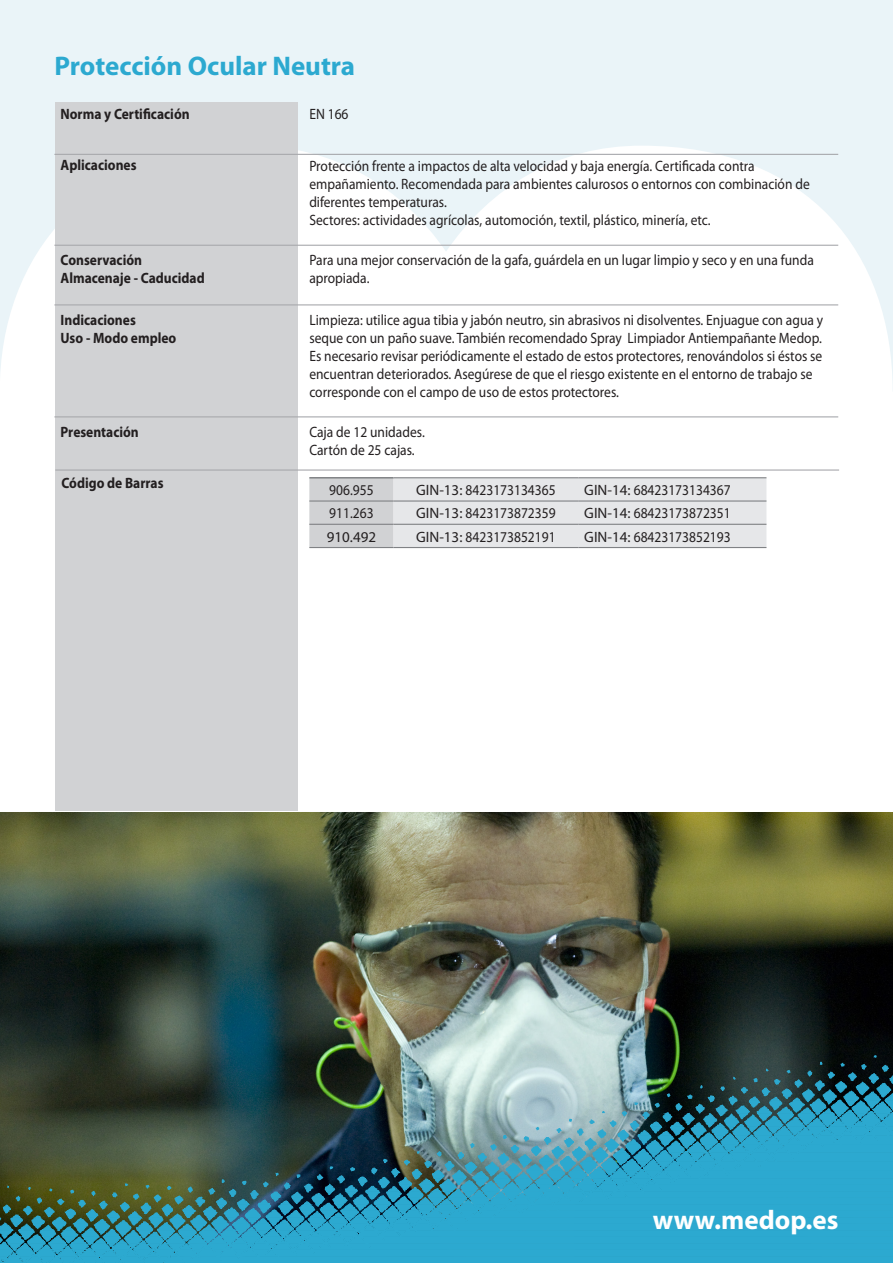
<style>
.page{position:relative;width:893px;height:1263px;background:#fff}
.page>*{position:absolute;margin:0;border:0;box-sizing:border-box;transform-origin:0 0}
.t1{font:700 27px "Myriad Pro";color:#2ca9d0}
.t2{font:700 27px "Myriad Pro";color:#fff}
.t3{font:15px/18px "Myriad Pro";color:#231f20;scale:.9 1}
.t4{font:15px "Myriad Pro";color:#231f20}
.t5{font:700 15px "Myriad Pro";color:#231f20;scale:.9 1}
</style>
<div class="page">
<img style="left:0;top:812px;width:893px;height:243px">
<img style="left:0;top:1055px;width:893px;height:208px">
<svg style="left:0;top:0;width:893px;height:383px;fill:#eaf4f8"></svg>
<div style="left:55px;top:102px;width:243px;height:708px;background:#d1d2d4"></div>
<hr style="left:54px;top:154px;width:784px;height:1px;background:#a8a9ad">
<hr style="left:54px;top:245px;width:784px;height:1px;background:#a8a9ad">
<hr style="left:54px;top:304px;width:784px;height:1px;background:#a8a9ad">
<hr style="left:54px;top:416px;width:784px;height:1px;background:#a8a9ad">
<hr style="left:55px;top:469px;width:784px;height:2px;background:#a8a9ad">
<svg style="left:309px;top:478px;width:457px;height:69px;background:#e1e2e4"></svg>
<hr style="left:394px;top:477px;width:184px;height:1px;background:#808285">
<hr style="left:578px;top:477px;width:188px;height:1px;background:#808285">
<hr style="left:309px;top:500px;width:85px;height:2px;background:#808285">
<hr style="left:394px;top:500px;width:184px;height:2px;background:#808285">
<hr style="left:578px;top:500px;width:188px;height:2px;background:#808285">
<hr style="left:309px;top:524px;width:85px;height:1px;background:#808285">
<hr style="left:394px;top:524px;width:184px;height:1px;background:#808285">
<hr style="left:578px;top:524px;width:188px;height:1px;background:#808285">
<hr style="left:309px;top:547px;width:85px;height:1px;background:#808285">
<hr style="left:394px;top:547px;width:184px;height:1px;background:#808285">
<hr style="left:578px;top:547px;width:188px;height:1px;background:#808285">
<hr style="left:309px;top:477px;width:85px;height:1px;background:#808285">
<p class="t1" style="left:54px;top:48px;width:302px">Protección Ocular Neutra</p>
<p class="t5" style="left:61px;top:104px;width:145px">Norma y Certificación</p>
<p class="t5" style="left:61px;top:156px;width:86px">Aplicaciones</p>
<p class="t5" style="left:61px;top:251px;width:92px">Conservación</p>
<p class="t5" style="left:61px;top:269px;width:162px">Almacenaje - Caducidad</p>
<p class="t5" style="left:61px;top:310px;width:85px">Indicaciones</p>
<p class="t5" style="left:61px;top:328px;width:130px">Uso - Modo empleo</p>
<p class="t5" style="left:61px;top:422px;width:88px">Presentación</p>
<p class="t5" style="left:61px;top:473px;width:115px">Código de Barras</p>
<p class="t3" style="left:309px;top:105px;width:45px">EN 166</p>
<p class="t3" style="left:309px;top:157px;width:557px">Protección frente a impactos de alta velocidad y baja energía. Certificada contra empañamiento. Recomendada para ambientes calurosos o entornos con combinación de diferentes temperaturas.<br>Sectores: actividades agrícolas, automoción, textil, plástico, minería, etc.</p>
<p class="t3" style="left:309px;top:251px;width:562px">Para una mejor conservación de la gafa, guárdela en un lugar limpio y seco y en una funda apropiada.</p>
<p class="t3" style="left:309px;top:311px;width:572px">Limpieza: utilice agua tibia y jabón neutro, sin abrasivos ni disolventes. Enjuague con agua y seque con un paño suave. También recomendado Spray Limpiador Antiempañante Medop.<br>Es necesario revisar periódicamente el estado de estos protectores, renovándolos si éstos se encuentran deteriorados. Asegúrese de que el riesgo existente en el entorno de trabajo se corresponde con el campo de uso de estos protectores.</p>
<p class="t3" style="left:309px;top:423px;width:130px">Caja de 12 unidades.<br>Cartón de 25 cajas.</p>
<p class="t3" style="left:329px;top:481px;width:51px">906.955</p>
<p class="t4" style="left:416px;top:481px;width:141px">GIN-13: 8423173134365</p>
<p class="t4" style="left:584px;top:481px;width:148px">GIN-14: 68423173134367</p>
<p class="t3" style="left:329px;top:504px;width:51px">911.263</p>
<p class="t4" style="left:416px;top:504px;width:141px">GIN-13: 8423173872359</p>
<p class="t4" style="left:584px;top:504px;width:148px">GIN-14: 68423173872351</p>
<p class="t4" style="left:327px;top:527px;width:51px">910.492</p>
<p class="t4" style="left:416px;top:527px;width:141px">GIN-13: 8423173852191</p>
<p class="t4" style="left:584px;top:527px;width:148px">GIN-14: 68423173852193</p>
<p class="t2" style="left:653px;top:1202px;width:187px">www.medop.es</p>
</div>
